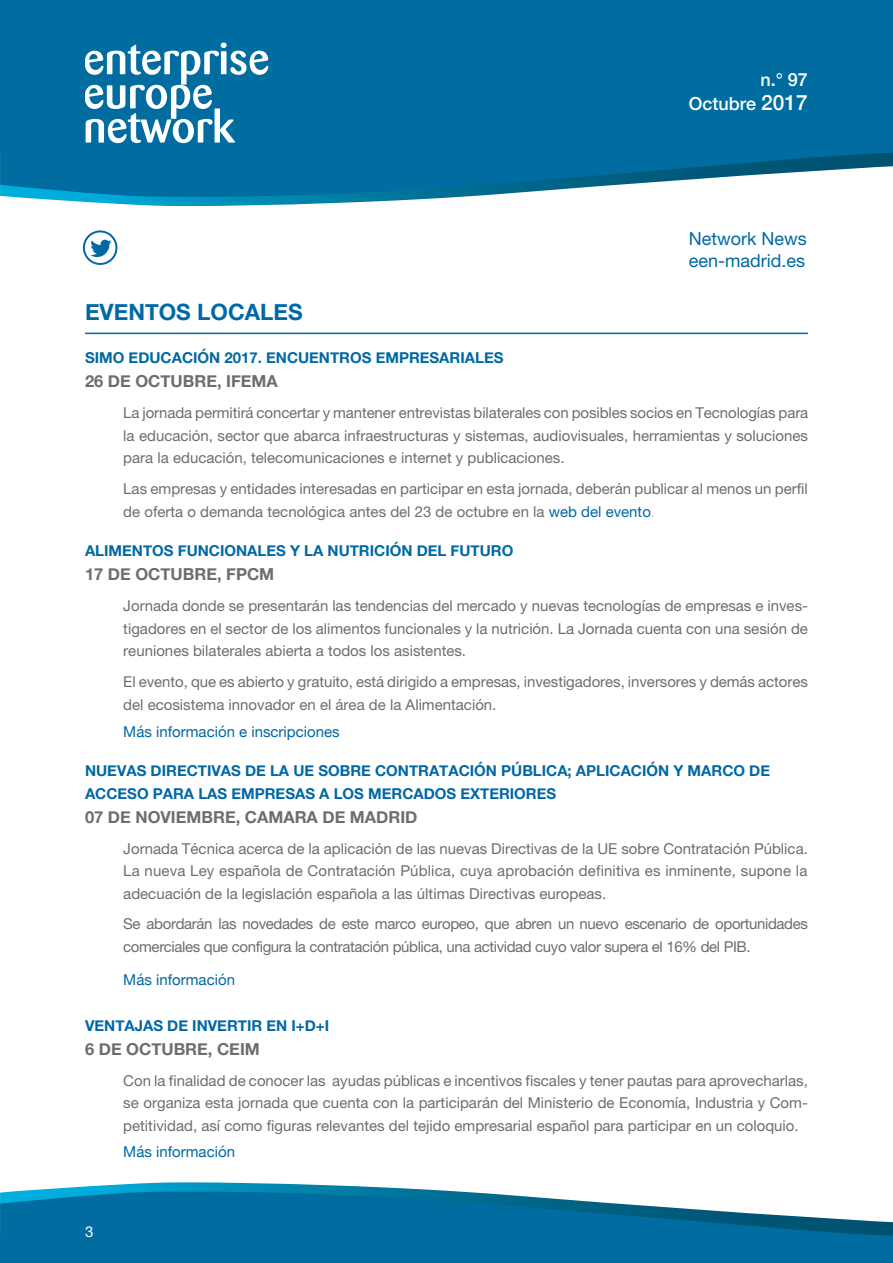
<style>
.page{position:relative;width:893px;height:1263px;background:#fff}
.page>*{position:absolute;margin:0;border:0;box-sizing:border-box;transform-origin:0 0}
._11__Ladillo_1{font:700 22.5px "Helvetica Neue";color:#0068a4}
.t1{font:18px/22.5px "Helvetica Neue";color:#0068a4}
.t2{font:500 18px/24px "Helvetica Neue";color:#fff;text-align:right}
._13__Ladillo_3_fecha{font:700 16.5px "Helvetica Neue";color:#6c6d70}
._05__Textos_noticias{font:15px/22.5px "Helvetica Neue";color:#6c6d70;text-align:justify}
._12__Ladillo_2{font:700 15px/22.5px "Helvetica Neue";color:#0068a4}
._05__Textos_noticias-2{font:15px/23.4px "Helvetica Neue";letter-spacing:-.025em;color:#6c6d70}
._08__Registro_e_info{font:15px "Helvetica Neue";color:#0068a4}
.t3{font:15px "Helvetica Neue";color:#fff}
.s1{font-size:21px}
.s2{color:#0068a4}
.s3{color:#b3de85}
</style>
<div class="page">
<div style="left:0;top:0;width:893px;height:153px;background:#006ca0"></div>
<svg style="left:0;top:153px;width:893px;height:53px"></svg>
<svg style="left:85px;top:43px;width:183px;height:100px"></svg>
<div style="left:0;top:1235px;width:893px;height:28px;background:#006ca0"></div>
<svg style="left:0;top:1182px;width:893px;height:53px"></svg>
<div style="left:83px;top:230px;width:34px;height:35px;border:2px solid #0068a4;border-radius:50%"></div>
<svg style="left:90px;top:240px;width:22px;height:17px"></svg>
<hr style="left:85px;top:333px;width:723px;height:1px;background:#0068a4">
<p class="t2" style="left:689px;top:66px;width:121px">n.° 97<br>Octubre <span class="s1">2017</span></p>
<p class="t1" style="left:689px;top:227px;width:119px">Network News een-madrid.es</p>
<p class="_11__Ladillo_1" style="left:85px;top:294px;width:219px">EVENTOS LOCALES</p>
<p class="_12__Ladillo_2" style="left:85px;top:347px;width:420px">SIMO EDUCACIÓN 2017. ENCUENTROS EMPRESARIALES</p>
<p class="_13__Ladillo_3_fecha" style="left:85px;top:369px;width:194px">26 DE OCTUBRE, IFEMA</p>
<p class="_05__Textos_noticias" style="left:123px;top:402px;width:686px">La jornada permitirá concertar y mantener entrevistas bilaterales con posibles socios en Tecnologías para la educación, sector que abarca infraestructuras y sistemas, audiovisuales, herramientas y soluciones para la educación, telecomunicaciones e internet y publicaciones.</p>
<p class="_05__Textos_noticias" style="left:123px;top:478px;width:686px">Las empresas y entidades interesadas en participar en esta jornada, deberán publicar al menos un perfil de oferta o demanda tecnológica antes del 23 de octubre en la <span class="s2">web del evento</span><span class="s3">.</span></p>
<p class="_12__Ladillo_2" style="left:85px;top:540px;width:430px">ALIMENTOS FUNCIONALES Y LA NUTRICIÓN DEL FUTURO</p>
<p class="_13__Ladillo_3_fecha" style="left:85px;top:562px;width:191px">17 DE OCTUBRE, FPCM</p>
<p class="_05__Textos_noticias" style="left:123px;top:595px;width:686px">Jornada donde se presentarán las tendencias del mercado y nuevas tecnologías de empresas e inves&shy;tigadores en el sector de los alimentos funcionales y la nutrición. La Jornada cuenta con una sesión de reuniones bilaterales abierta a todos los asistentes.</p>
<p class="_05__Textos_noticias" style="left:123px;top:671px;width:686px">El evento, que es abierto y gratuito, está dirigido a empresas, investigadores, inversores y demás actores del ecosistema innovador en el área de la Alimentación.</p>
<p class="_08__Registro_e_info" style="left:123px;top:720px;width:218px">Más información e inscripciones</p>
<p class="_12__Ladillo_2" style="left:85px;top:760px;width:687px">NUEVAS DIRECTIVAS DE LA UE SOBRE CONTRATACIÓN PÚBLICA; APLICACIÓN Y MARCO DE<br>ACCESO PARA LAS EMPRESAS A LOS MERCADOS EXTERIORES</p>
<p class="_13__Ladillo_3_fecha" style="left:85px;top:804px;width:334px">07 DE NOVIEMBRE, CAMARA DE MADRID</p>
<p class="_05__Textos_noticias" style="left:123px;top:837px;width:686px">Jornada Técnica acerca de la aplicación de las nuevas Directivas de la UE sobre Contratación Pública.<br>La nueva Ley española de Contratación Pública, cuya aprobación definitiva es inminente, supone la adecuación de la legislación española a las últimas Directivas europeas.</p>
<p class="_05__Textos_noticias-2" style="left:123px;top:911px;width:686px">Se abordarán las novedades de este marco europeo, que abren un nuevo escenario de oportunidades comerciales que configura la contratación pública, una actividad cuyo valor supera el 16% del PIB.</p>
<p class="_08__Registro_e_info" style="left:123px;top:969px;width:113px">Más información</p>
<p class="_12__Ladillo_2" style="left:85px;top:1014px;width:246px">VENTAJAS DE INVERTIR EN I+D+I</p>
<p class="_13__Ladillo_3_fecha" style="left:85px;top:1036px;width:176px">6 DE OCTUBRE, CEIM</p>
<p class="_05__Textos_noticias" style="left:123px;top:1069px;width:686px">Con la finalidad de conocer las ayudas públicas e incentivos fiscales y tener pautas para aprovecharlas, se organiza esta jornada que cuenta con la participarán del Ministerio de Economía, Industria y Com&shy;petitividad, así como figuras relevantes del tejido empresarial español para participar en un coloquio.</p>
<p class="_08__Registro_e_info" style="left:123px;top:1141px;width:113px">Más información</p>
<p class="t3" style="left:85px;top:1222px;width:10px">3</p>
</div>
